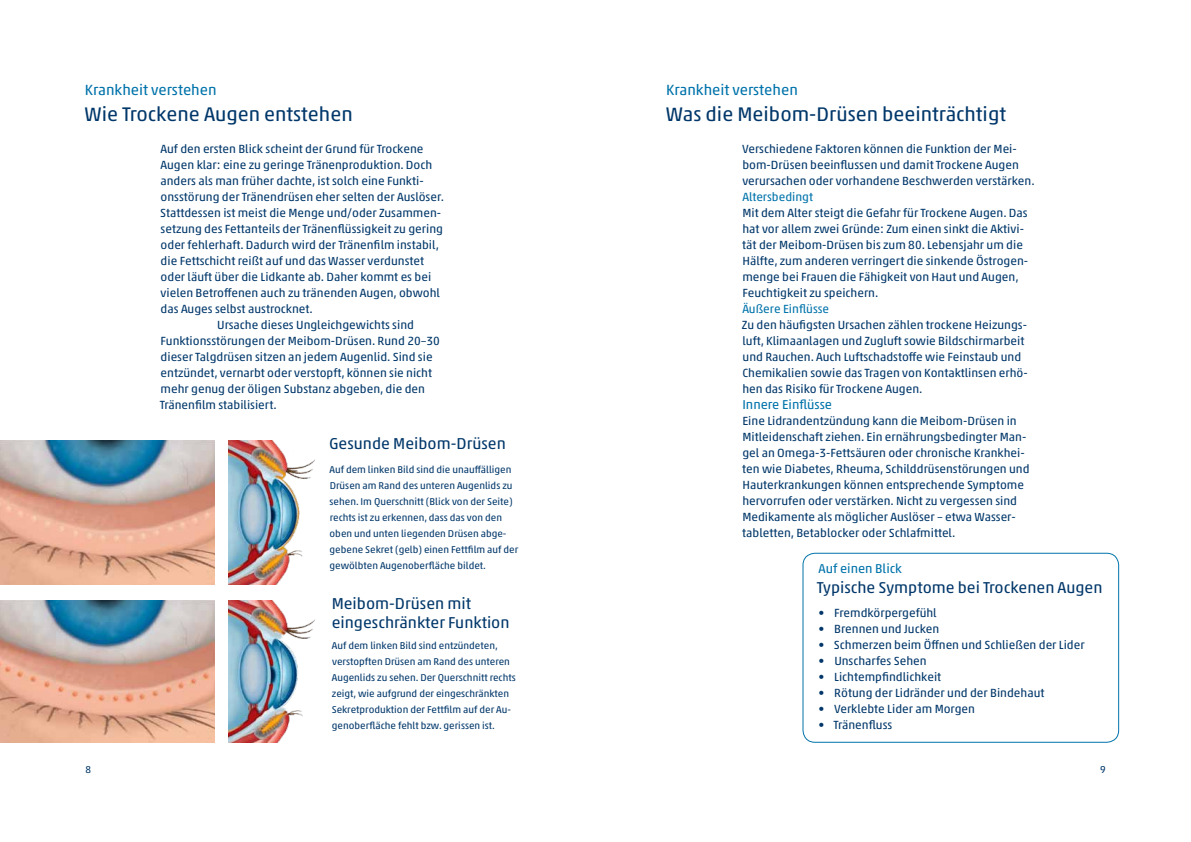
<style>
.page{position:relative;width:1191px;height:842px;background:#fff}
.page>*{position:absolute;margin:0;border:0;box-sizing:border-box;transform-origin:0 0}
.t1{font:20px "Akko Pro";color:#00376a}
.t2{font:16px/19px "Akko Pro";color:#00376a}
.t3{font:15px "Akko Pro";color:#0073aa}
.t4{font:13px "Akko Pro";color:#0073aa}
.t5{font:12px/16px "Akko Pro";color:#00376a}
.t6{font:12px "Akko Pro";color:#0073aa}
.t7{font:10px/16px "Akko Pro";color:#00376a}
</style>
<div class="page">
<div style="left:802px;top:553px;width:317px;height:190px;border:1px solid #0073aa;border-radius:12px"></div>
<img style="left:0;top:441px;width:214px;height:144px">
<img style="left:0;top:601px;width:214px;height:142px">
<img style="left:228px;top:440px;width:87px;height:144px">
<img style="left:228px;top:600px;width:87px;height:143px">
<p class="t3" style="left:85px;top:81px;width:133px">Krankheit verstehen</p>
<h1 class="t1" style="left:85px;top:102px;width:270px">Wie Trockene Augen entstehen</h1>
<p class="t5" style="left:161px;top:140px;width:264px">Auf den ersten Blick scheint der Grund für Trockene</p>
<p class="t5" style="left:161px;top:156px;width:273px">Augen klar: eine zu geringe Tränenproduktion. Doch</p>
<p class="t5" style="left:160px;top:172px;width:265px">anders als man früher dachte, ist solch eine Funkti-</p>
<p class="t5" style="left:161px;top:188px;width:285px">onsstörung der Tränendrüsen eher selten der Auslöser.</p>
<p class="t5" style="left:160px;top:204px;width:282px">Stattdessen ist meist die Menge und/oder Zusammen-</p>
<p class="t5" style="left:161px;top:220px;width:284px">setzung des Fettanteils der Tränenflüssigkeit zu gering</p>
<p class="t5" style="left:161px;top:236px;width:280px">oder fehlerhaft. Dadurch wird der Tränenfilm instabil,</p>
<p class="t5" style="left:161px;top:252px;width:265px">die Fettschicht reißt auf und das Wasser verdunstet</p>
<p class="t5" style="left:161px;top:268px;width:272px">oder läuft über die Lidkante ab. Daher kommt es bei</p>
<p class="t5" style="left:161px;top:284px;width:281px">vielen Betroffenen auch zu tränenden Augen, obwohl</p>
<p class="t5" style="left:161px;top:300px;width:154px">das Auges selbst austrocknet.</p>
<p class="t5" style="left:217px;top:316px;width:198px">Ursache dieses Ungleichgewichts sind</p>
<p class="t5" style="left:161px;top:332px;width:281px">Funktionsstörungen der Meibom-Drüsen. Rund 20–30</p>
<p class="t5" style="left:161px;top:348px;width:273px">dieser Talgdrüsen sitzen an jedem Augenlid. Sind sie</p>
<p class="t5" style="left:161px;top:364px;width:273px">entzündet, vernarbt oder verstopft, können sie nicht</p>
<p class="t5" style="left:161px;top:380px;width:266px">mehr genug der öligen Substanz abgeben, die den</p>
<p class="t5" style="left:160px;top:396px;width:118px">Tränenfilm stabilisiert.</p>
<h2 class="t2" style="left:329px;top:434px;width:178px">Gesunde Meibom-Drüsen</h2>
<p class="t7" style="left:329px;top:461px;width:190px">Auf dem linken Bild sind die unauffälligen Drüsen am Rand des unteren Augenlids zu sehen. Im Querschnitt (Blick von der Seite) rechts ist zu erkennen, dass das von den oben und unten liegenden Drüsen abge&shy;gebene Sekret (gelb) einen Fettfilm auf der gewölbten Augenoberfläche bildet.</p>
<h2 class="t2" style="left:332px;top:594px;width:179px">Meibom-Drüsen mit eingeschränkter Funktion</h2>
<p class="t7" style="left:332px;top:637px;width:186px">Auf dem linken Bild sind entzündeten, verstopften Drüsen am Rand des unteren Augenlids zu sehen. Der Querschnitt rechts zeigt, wie aufgrund der eingeschränkten Sekretproduktion der Fettfilm auf der Au&shy;genoberfläche fehlt bzw. gerissen ist.</p>
<p class="t3" style="left:666px;top:81px;width:133px">Krankheit verstehen</p>
<h1 class="t1" style="left:666px;top:102px;width:342px">Was die Meibom-Drüsen beeinträchtigt</h1>
<p class="t5" style="left:742px;top:140px;width:294px">Verschiedene Faktoren können die Funktion der Mei&shy;bom-Drüsen beeinflussen und damit Trockene Augen verursachen oder vorhandene Beschwerden verstärken.</p>
<p class="t6" style="left:742px;top:189px;width:72px">Altersbedingt</p>
<p class="t5" style="left:742px;top:204px;width:287px">Mit dem Alter steigt die Gefahr für Trockene Augen. Das hat vor allem zwei Gründe: Zum einen sinkt die Aktivi&shy;tät der Meibom-Drüsen bis zum 80. Lebensjahr um die Hälfte, zum anderen verringert die sinkende Östrogen&shy;menge bei Frauen die Fähigkeit von Haut und Augen, Feuchtigkeit zu speichern.</p>
<p class="t6" style="left:742px;top:301px;width:88px">Äußere Einflüsse</p>
<p class="t5" style="left:742px;top:316px;width:287px">Zu den häufigsten Ursachen zählen trockene Heizungs&shy;luft, Klimaanlagen und Zugluft sowie Bildschirmarbeit und Rauchen. Auch Luftschadstoffe wie Feinstaub und Chemikalien sowie das Tragen von Kontaktlinsen erhö&shy;hen das Risiko für Trockene Augen.</p>
<p class="t4" style="left:742px;top:396px;width:91px">Innere Einflüsse</p>
<p class="t5" style="left:742px;top:412px;width:289px">Eine Lidrandentzündung kann die Meibom-Drüsen in Mitleidenschaft ziehen. Ein ernährungsbedingter Man&shy;gel an Omega-3-Fettsäuren oder chronische Krankhei&shy;ten wie Diabetes, Rheuma, Schilddrüsenstörungen und Hauterkrankungen können entsprechende Symptome hervorrufen oder verstärken. Nicht zu vergessen sind Medikamente als möglicher Auslöser – etwa Wasser&shy;tabletten, Betablocker oder Schlafmittel.</p>
<p class="t4" style="left:818px;top:561px;width:85px">Auf einen Blick</p>
<h2 class="t2" style="left:817px;top:578px;width:287px">Typische Symptome bei Trockenen Augen</h2>
<p class="t5" style="left:818px;top:604px;width:120px">• Fremdkörpergefühl</p>
<p class="t5" style="left:818px;top:620px;width:122px">• Brennen und Jucken</p>
<p class="t5" style="left:818px;top:636px;width:267px">• Schmerzen beim Öffnen und Schließen der Lider</p>
<p class="t5" style="left:818px;top:652px;width:109px">• Unscharfes Sehen</p>
<p class="t5" style="left:818px;top:668px;width:124px">• Lichtempfindlichkeit</p>
<p class="t5" style="left:818px;top:684px;width:227px">• Rötung der Lidränder und der Bindehaut</p>
<p class="t5" style="left:818px;top:700px;width:158px">• Verklebte Lider am Morgen</p>
<p class="t5" style="left:818px;top:716px;width:75px">• Tränenfluss</p>
<p class="t7" style="left:85px;top:761px;width:7px">8</p>
<p class="t7" style="left:1100px;top:761px;width:7px">9</p>
</div>
